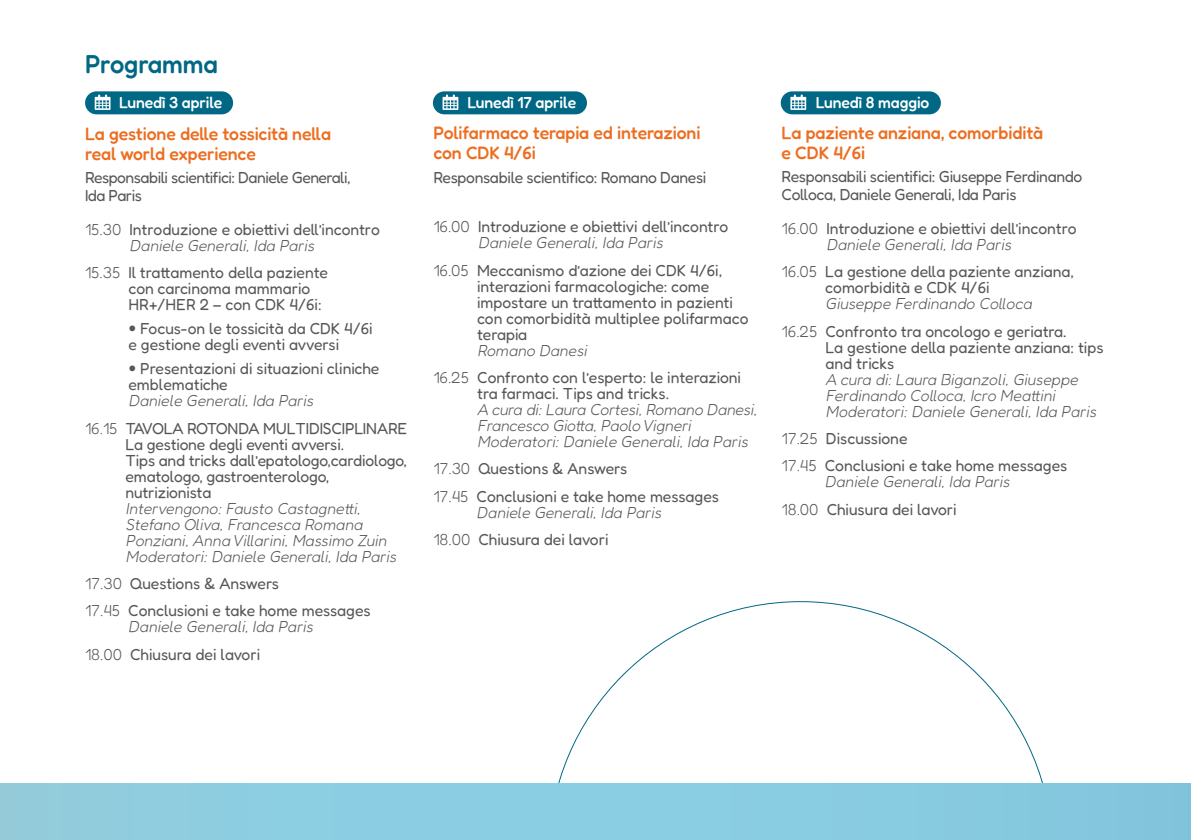
<style>
.page{position:relative;width:1191px;height:840px;background:#fff}
.page>*{position:absolute;margin:0;border:0;box-sizing:border-box;transform-origin:0 0}
.t1{font:300 26px "Fredoka";letter-spacing:-.005em;color:#006884}
.t2{font:300 18px/20px "Fredoka";letter-spacing:-.005em;color:#ed6e21}
.t3{font:300 16px/16px "Fredoka";color:#575756}
.t4{font:italic 300 16px/16px "Fredoka";color:#575756}
.t5{font:300 16px/18px "Fredoka";letter-spacing:-.02em;color:#575756}
.t6{font:300 16px/18px "Fredoka";letter-spacing:-.03em;color:#575756}
.t7{font:300 16px "Fredoka";letter-spacing:-.005em;color:#fff}
.s1{font-style:italic}
.s2{color:#006884}
</style>
<div class="page">
<svg style="left:558px;top:601px;width:485px;height:181px"></svg>
<div style="left:0;top:782px;width:1191px;height:57px;background:#8acde2"></div>
<div style="left:780px;top:91px;width:161px;height:23px;background:#006884;border-radius:11px"></div>
<svg style="left:790px;top:94px;width:16px;height:16px"></svg>
<div style="left:433px;top:91px;width:154px;height:23px;background:#006884;border-radius:11px"></div>
<svg style="left:442px;top:94px;width:16px;height:16px"></svg>
<div style="left:85px;top:91px;width:148px;height:23px;background:#006884;border-radius:11px"></div>
<svg style="left:95px;top:94px;width:15px;height:16px"></svg>
<h1 class="t1" style="left:85px;top:49px;width:134px">Programma</h1>
<p class="t7" style="left:119px;top:92px;width:105px">Lunedì 3 aprile</p>
<p class="t2" style="left:85px;top:123px;width:247px">La gestione delle tossicità nella real world experience</p>
<p class="t6" style="left:85px;top:168px;width:267px">Responsabili scientifici: Daniele Generali,<br>Ida Paris</p>
<p class="t3" style="left:85px;top:221px;width:296px">15.30 Introduzione e obiettivi dell’incontro</p>
<p class="t4" style="left:130px;top:237px;width:190px">Daniele Generali,Ida Paris</p>
<p class="t3" style="left:128px;top:264px;width:201px;text-indent:-43px">15.35 Il trattamento della paziente con carcinoma mammario<br>HR+/HER 2 – con CDK 4/6i:</p>
<p class="t3" style="left:128px;top:320px;width:246px;text-indent:12px">Focus-on le tossicità da CDK 4/6i e gestione degli eventi avversi</p>
<p class="t3" style="left:128px;top:360px;width:252px;text-indent:12px">Presentazioni di situazioni cliniche emblematiche</p>
<p class="t4" style="left:128px;top:392px;width:190px">Daniele Generali,Ida Paris</p>
<p class="t3" style="left:126px;top:419px;width:283px;text-indent:-41px">16.15 TAVOLA ROTONDA MULTIDISCIPLINARE La gestione degli eventi avversi.<br>Tips and tricks dall’epatologo,cardiologo, ematologo, gastroenterologo, nutrizionista</p>
<p class="t4" style="left:126px;top:499px;width:276px">Intervengono:Fausto Castagnetti, Stefano Oliva,Francesca Romana Ponziani,Anna Villarini,Massimo Zuin Moderatori:Daniele Generali,Ida Paris</p>
<p class="t3" style="left:85px;top:569px;width:287px;line-height:27.4px">17.30 Questions &amp; Answers<br>17.45 Conclusioni e take home messages</p>
<p class="t4" style="left:128px;top:618px;width:190px">Daniele Generali,Ida Paris</p>
<p class="t3" style="left:85px;top:645px;width:177px">18.00 Chiusura dei lavori</p>
<p class="t7" style="left:467px;top:92px;width:110px">Lunedì 17 aprile</p>
<p class="t2" style="left:433px;top:123px;width:269px">Polifarmaco terapia ed interazioni con CDK 4/6i</p>
<p class="t5" style="left:433px;top:168px;width:274px">Responsabile scientifico: Romano Danesi</p>
<p class="t3" style="left:433px;top:218px;width:296px">16.00 Introduzione e obiettivi dell’incontro</p>
<p class="t4" style="left:478px;top:234px;width:190px">Daniele Generali,Ida Paris</p>
<p class="t3" style="left:477px;top:262px;width:273px;text-indent:-44px">16.05 Meccanismo d’azione dei CDK 4/6i, interazioni farmacologiche: come impostare un trattamento in pazienti con comorbidità multiplee polifarmaco terapia</p>
<p class="t4" style="left:477px;top:342px;width:115px">Romano Danesi</p>
<p class="t3" style="left:477px;top:369px;width:265px;text-indent:-44px">16.25 Confronto con l’esperto: le interazioni tra farmaci. Tips and tricks.</p>
<p class="t4" style="left:477px;top:401px;width:285px">A cura di:Laura Cortesi,Romano Danesi,<br>Francesco Giotta,Paolo Vigneri<br>Moderatori:Daniele Generali,Ida Paris</p>
<p class="t3" style="left:433px;top:455px;width:287px;line-height:27.4px">17.30 Questions &amp; Answers<br>17.45 Conclusioni e take home messages</p>
<p class="t4" style="left:476px;top:504px;width:190px">Daniele Generali,Ida Paris</p>
<p class="t3" style="left:433px;top:531px;width:177px">18.00 Chiusura dei lavori</p>
<p class="t7" style="left:816px;top:92px;width:115px">Lunedì 8 maggio</p>
<p class="t2" style="left:781px;top:123px;width:263px">La paziente anziana, comorbidità e CDK 4/6i</p>
<p class="t5" style="left:781px;top:168px;width:302px">Responsabili scientifici: Giuseppe Ferdinando<br>Colloca, Daniele Generali, Ida Paris</p>
<p class="t3" style="left:781px;top:220px;width:296px">16.00 Introduzione e obiettivi dell’incontro</p>
<p class="t4" style="left:826px;top:236px;width:190px">Daniele Generali,Ida Paris</p>
<p class="t3" style="left:825px;top:263px;width:250px;text-indent:-44px">16.05 La gestione della paziente anziana, comorbidità e CDK 4/6i</p>
<p class="t3" style="left:781px;top:290px;width:286px;line-height:27.4px;text-indent:44px"><span class="s1">Giuseppe Ferdinando Colloca<br></span>16.25 Confronto tra oncologo e geriatra<span class="s2">.</span></p>
<p class="t3" style="left:825px;top:339px;width:280px">La gestione della paziente anziana: tips and tricks</p>
<p class="t4" style="left:825px;top:371px;width:276px">A cura di:Laura Biganzoli,Giuseppe<br>Ferdinando Colloca,Icro Meattini<br>Moderatori:Daniele Generali,Ida Paris</p>
<p class="t3" style="left:781px;top:424px;width:287px;line-height:27.4px">17.25 Discussione<br>17.45 Conclusioni e take home messages</p>
<p class="t4" style="left:825px;top:473px;width:190px">Daniele Generali,Ida Paris</p>
<p class="t3" style="left:781px;top:501px;width:177px">18.00 Chiusura dei lavori</p>
</div>
